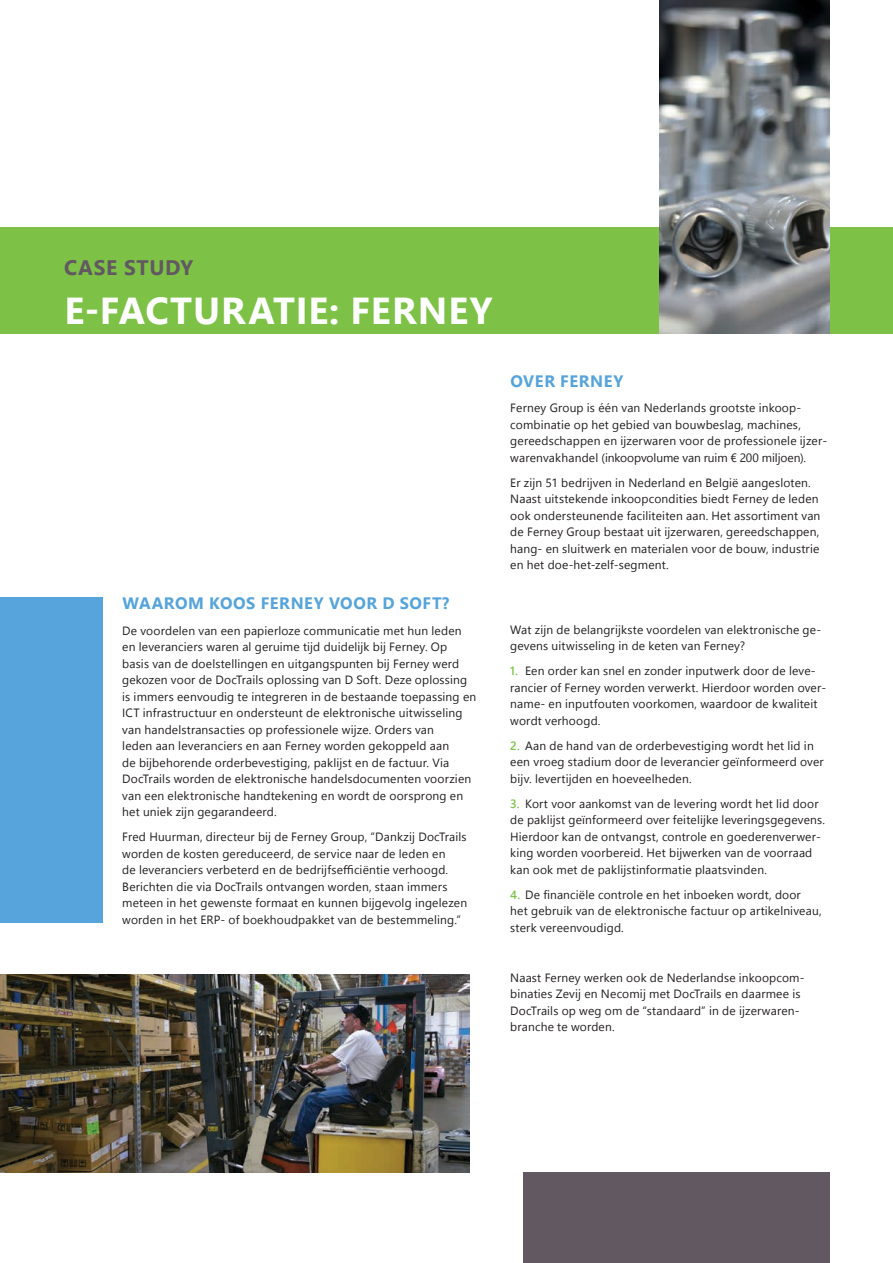
<style>
.page{position:relative;width:893px;height:1263px;background:#fff}
.page>*{position:absolute;margin:0;border:0;box-sizing:border-box;transform-origin:0 0}
.t1{font:700 37.5px "Segoe UI";letter-spacing:.025em;color:#fff}
.t2{font:700 21px "Segoe UI";letter-spacing:.03em;color:#615861}
.t3{font:700 16.5px "Segoe UI";letter-spacing:.035em;color:#56a4db}
.t4{font:12px/16.5px "Segoe UI";letter-spacing:.015em;color:#231f20}
.s1{font-weight:600;color:#7dc246}
</style>
<div class="page">
<div style="left:0;top:227px;width:893px;height:107px;background:#7dc246"></div>
<div style="left:523px;top:1172px;width:306px;height:91px;background:#615861"></div>
<img style="left:0;top:975px;width:470px;height:197px">
<img style="left:659px;top:0;width:170px;height:334px">
<div style="left:0;top:597px;width:102px;height:326px;background:#56a4db"></div>
<h2 class="t2" style="left:64px;top:250px;width:131px">CASE STUDY</h2>
<h1 class="t1" style="left:64px;top:280px;width:430px">E-FACTURATIE: FERNEY</h1>
<h3 class="t3" style="left:123px;top:590px;width:328px">WAAROM KOOS FERNEY VOOR D SOFT?</h3>
<p class="t4" style="left:122px;top:622px;width:356px">De voordelen van een papierloze communicatie met hun leden en leveranciers waren al geruime tijd duidelijk bij Ferney. Op basis van de doelstellingen en uitgangspunten bij Ferney werd gekozen voor de DocTrails oplossing van D Soft. Deze oplossing is immers eenvoudig te integreren in de bestaande toepassing en ICT infrastructuur en ondersteunt de elektronische uitwisseling van handelstransacties op professionele wijze. Orders van<br>leden aan leveranciers en aan Ferney worden gekoppeld aan<br>de bijbehorende orderbevestiging, paklijst en de factuur. Via DocTrails worden de elektronische handelsdocumenten voorzien van een elektronische handtekening en wordt de oorsprong en het uniek zijn gegarandeerd.</p>
<p class="t4" style="left:122px;top:828px;width:346px">Fred Huurman, directeur bij de Ferney Group, “Dankzij DocTrails worden de kosten gereduceerd, de service naar de leden en<br>de leveranciers verbeterd en de bedrijfsefficiëntie verhoogd.<br>Berichten die via DocTrails ontvangen worden, staan immers meteen in het gewenste formaat en kunnen bijgevolg ingelezen worden in het ERP- of boekhoudpakket van de bestemmeling.”</p>
<h3 class="t3" style="left:511px;top:368px;width:114px">OVER FERNEY</h3>
<p class="t4" style="left:510px;top:399px;width:318px">Ferney Group is één van Nederlands grootste inkoop&shy;combinatie op het gebied van bouwbeslag, machines, gereedschappen en ijzerwaren voor de professionele ijzer&shy;warenvakhandel (inkoopvolume van ruim € 200 miljoen).</p>
<p class="t4" style="left:510px;top:474px;width:312px">Er zijn 51 bedrijven in Nederland en België aangesloten.<br>Naast uitstekende inkoopcondities biedt Ferney de leden ook ondersteunende faciliteiten aan. Het assortiment van de Ferney Group bestaat uit ijzerwaren, gereedschappen, hang- en sluitwerk en materialen voor de bouw, industrie en het doe-het-zelf-segment.</p>
<p class="t4" style="left:510px;top:621px;width:312px">Wat zijn de belangrijkste voordelen van elektronische ge&shy;gevens uitwisseling in de keten van Ferney?</p>
<p class="t4" style="left:510px;top:663px;width:317px"><span class="s1">1.</span> Een order kan snel en zonder inputwerk door de leve&shy;rancier of Ferney worden verwerkt. Hierdoor worden over&shy;name- en inputfouten voorkomen, waardoor de kwaliteit wordt verhoogd.</p>
<p class="t4" style="left:510px;top:737px;width:315px"><span class="s1">2.</span> Aan de hand van de orderbevestiging wordt het lid in een vroeg stadium door de leverancier geïnformeerd over bijv. levertijden en hoeveelheden.</p>
<p class="t4" style="left:510px;top:795px;width:316px"><span class="s1">3.</span> Kort voor aankomst van de levering wordt het lid door de paklijst geïnformeerd over feitelijke leveringsgegevens.<br>Hierdoor kan de ontvangst, controle en goederenverwer&shy;king worden voorbereid. Het bijwerken van de voorraad kan ook met de paklijstinformatie plaatsvinden.</p>
<p class="t4" style="left:510px;top:886px;width:313px"><span class="s1">4.</span> De financiële controle en het inboeken wordt, door<br>het gebruik van de elektronische factuur op artikelniveau, sterk vereenvoudigd.</p>
<p class="t4" style="left:510px;top:969px;width:296px">Naast Ferney werken ook de Nederlandse inkoopcom&shy;binaties Zevij en Necomij met DocTrails en daarmee is DocTrails op weg om de “standaard” in de ijzerwaren&shy;branche te worden.</p>
</div>
